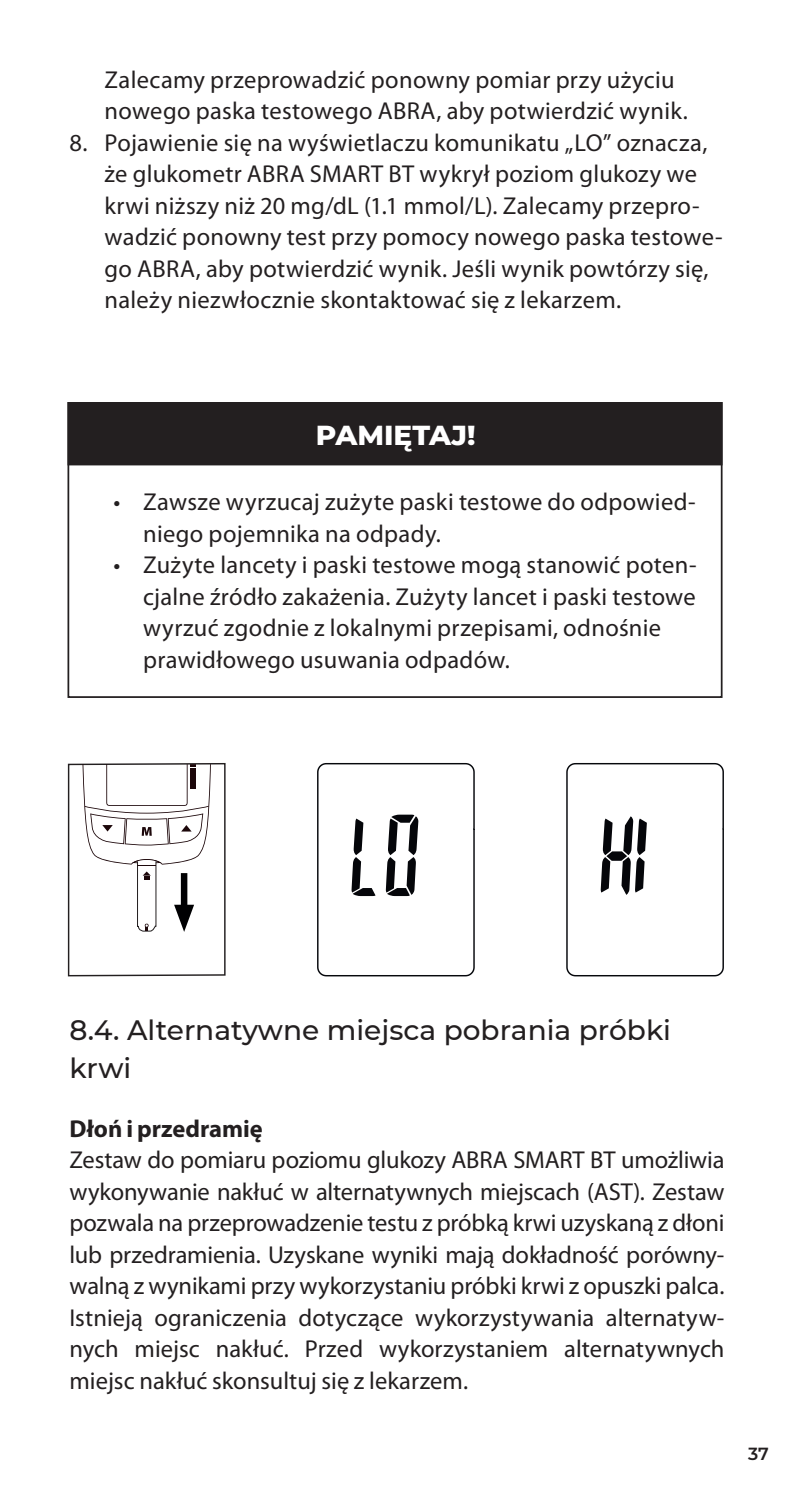
<style>
.page{position:relative;width:794px;height:1489px;background:#fff}
.page>*{position:absolute;margin:0;border:0;box-sizing:border-box;transform-origin:0 0}
.t1{font:500 28px/38.5px "Montserrat";color:#231f20}
.t2{font:800 28px "Montserrat";color:#fff}
.P2{font:24.5px/31.5px "Myriad Pro";letter-spacing:.01em;color:#231f20}
.t3{font:700 24.5px "Myriad Pro";color:#231f20}
.t4{font:600 17.5px "Montserrat";color:#231f20}
</style>
<div class="page">
<svg style="left:566px;top:763px;width:158px;height:214px"></svg>
<svg style="left:317px;top:763px;width:158px;height:214px"></svg>
<div style="left:68px;top:763px;width:157px;height:213px;border:1px solid #231f20"></div>
<svg style="left:82px;top:764px;width:129px;height:167px"></svg>
<div style="left:68px;top:403px;width:653px;height:61px;background:#231f20"></div>
<div style="left:67px;top:402px;width:655px;height:63px;border:2px solid #231f20"></div>
<p class="P2" style="left:104px;top:63px;width:585px">Zalecamy przeprowadzić ponowny pomiar przy użyciu nowego paska testowego ABRA, aby potwierdzić wynik.</p>
<p class="P2" style="left:104px;top:126px;width:619px;text-indent:-35px">8. Pojawienie się na wyświetlaczu komunikatu „LO” oznacza, że glukometr ABRA SMART BT wykrył poziom glukozy we krwi niższy niż 20 mg/dL (1.1 mmol/L). Zalecamy przepro&shy;wadzić ponowny test przy pomocy nowego paska testowe&shy;go ABRA, aby potwierdzić wynik. Jeśli wynik powtórzy się, należy niezwłocznie skontaktować się z lekarzem.</p>
<p class="t2" style="left:316px;top:414px;width:161px">PAMIĘTAJ!</p>
<p class="P2" style="left:143px;top:485px;width:554px;text-indent:-30px">• Zawsze wyrzucaj zużyte paski testowe do odpowied&shy;niego pojemnika na odpady.</p>
<p class="P2" style="left:143px;top:548px;width:555px;text-indent:-30px">• Zużyte lancety i paski testowe mogą stanowić poten&shy;cjalne źródło zakażenia. Zużyty lancet i paski testowe wyrzuć zgodnie z lokalnymi przepisami, odnośnie prawidłowego usuwania odpadów.</p>
<h2 class="t1" style="left:69px;top:1009px;width:603px">8.4. Alternatywne miejsca pobrania próbki krwi</h2>
<p class="t3" style="left:69px;top:1112px;width:195px">Dłoń i przedramię</p>
<p class="P2" style="left:69px;top:1143px;width:656px;text-align:justify">Zestaw do pomiaru poziomu glukozy ABRA SMART BT umożliwia wykonywanie nakłuć w alternatywnych miejscach (AST). Zestaw pozwala na przeprowadzenie testu z próbką krwi uzyskaną z dłoni lub przedramienia. Uzyskane wyniki mają dokładność porówny&shy;walną z wynikami przy wykorzystaniu próbki krwi z opuszki palca.</p>
<p class="P2" style="left:69px;top:1301px;width:656px;text-align:justify">Istnieją ograniczenia dotyczące wykorzystywania alternatyw&shy;nych miejsc nakłuć. Przed wykorzystaniem alternatywnych miejsc nakłuć skonsultuj się z lekarzem.</p>
<p class="t4" style="left:748px;top:1441px;width:22px">37</p>
</div>
